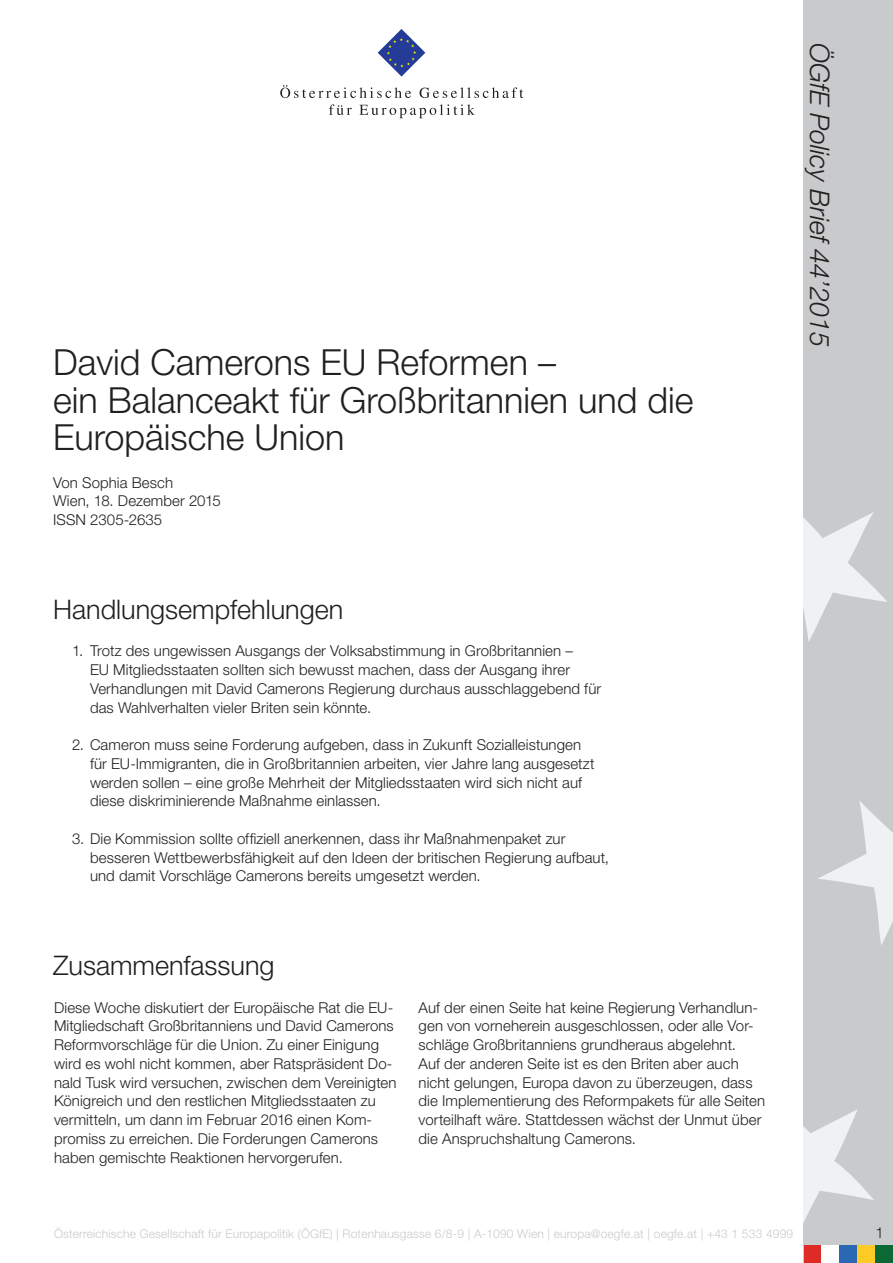
<style>
.page{position:relative;width:893px;height:1263px;background:#fff}
.page>*{position:absolute;margin:0;border:0;box-sizing:border-box;transform-origin:0 0}
.t1{font:300 36px/37.5px "Helvetica Neue LT Std";color:#231f20}
.Untertitel{font:300 27px "Helvetica Neue LT Std";color:#231f20}
.t2{font:italic 300 27px "Helvetica Neue LT Std";color:#231f20}
.Standard_Paragraph{font:300 15px/18.8px "Helvetica Neue LT Std";letter-spacing:.005em;color:#231f20}
.t3{font:300 12px "Helvetica Neue LT Std";letter-spacing:.015em;color:#c9cacc}
</style>
<div class="page">
<div style="left:804px;top:0;width:89px;height:1263px;background:#c9cacc"></div>
<svg style="left:804px;top:512px;width:83px;height:130px"></svg>
<svg style="left:818px;top:801px;width:75px;height:144px"></svg>
<svg style="left:804px;top:1110px;width:70px;height:111px"></svg>
<svg style="left:378px;top:29px;width:47px;height:48px"></svg>
<svg style="left:280px;top:85px;width:131px;height:13px"></svg>
<svg style="left:420px;top:87px;width:103px;height:11px"></svg>
<svg style="left:329px;top:104px;width:23px;height:11px"></svg>
<svg style="left:359px;top:104px;width:116px;height:14px"></svg>
<div style="left:857px;top:1245px;width:18px;height:18px;background:#fecb26"></div>
<div style="left:839px;top:1245px;width:18px;height:18px;background:#2b68b3"></div>
<div style="left:804px;top:1245px;width:17px;height:18px;background:#de2b26"></div>
<div style="left:875px;top:1245px;width:18px;height:18px;background:#0b6936"></div>
<div style="left:821px;top:1245px;width:18px;height:18px;background:#fff"></div>
<p class="t1" style="left:53px;top:343px;width:642px">David Camerons EU Reformen –<br>ein Balanceakt für Großbritannien und die<br>Europäische Union</p>
<p class="Standard_Paragraph" style="left:53px;top:472px;width:121px">Von Sophia Besch</p>
<p class="Standard_Paragraph" style="left:53px;top:491px;width:169px">Wien, 18. Dezember 2015</p>
<p class="Standard_Paragraph" style="left:53px;top:510px;width:111px">ISSN 2305-2635</p>
<p class="Untertitel" style="left:53px;top:593px;width:292px">Handlungsempfehlungen</p>
<p class="Standard_Paragraph" style="left:90px;top:641px;width:513px;text-indent:-18px">1. Trotz des ungewissen Ausgangs der Volksabstimmung in Großbritannien –<br>EU Mitgliedsstaaten sollten sich bewusst machen, dass der Ausgang ihrer Verhandlungen mit David Camerons Regierung durchaus ausschlaggebend für das Wahlverhalten vieler Briten sein könnte.</p>
<p class="Standard_Paragraph" style="left:90px;top:735px;width:506px;text-indent:-18px">2. Cameron muss seine Forderung aufgeben, dass in Zukunft Sozialleistungen für EU-Immigranten, die in Großbritannien arbeiten, vier Jahre lang ausgesetzt werden sollen – eine große Mehrheit der Mitgliedsstaaten wird sich nicht auf diese diskriminierende Maßnahme einlassen.</p>
<p class="Standard_Paragraph" style="left:90px;top:829px;width:520px;text-indent:-18px">3. Die Kommission sollte offiziell anerkennen, dass ihr Maßnahmenpaket zur besseren Wettbewerbsfähigkeit auf den Ideen der britischen Regierung aufbaut, und damit Vorschläge Camerons bereits umgesetzt werden.</p>
<p class="Untertitel" style="left:53px;top:949px;width:223px">Zusammenfassung</p>
<p class="Standard_Paragraph" style="left:54px;top:997px;width:344px">Diese Woche diskutiert der Europäische Rat die EU-Mitgliedschaft Großbritanniens und David Camerons Reformvorschläge für die Union. Zu einer Einigung wird es wohl nicht kommen, aber Ratspräsident Do&shy;nald Tusk wird versuchen, zwischen dem Vereinigten Königreich und den restlichen Mitgliedsstaaten zu vermitteln, um dann im Februar 2016 einen Kom&shy;promiss zu erreichen. Die Forderungen Camerons haben gemischte Reaktionen hervorgerufen.</p>
<p class="Standard_Paragraph" style="left:419px;top:997px;width:348px">Auf der einen Seite hat keine Regierung Verhandlun&shy;gen von vorneherein ausgeschlossen, oder alle Vor&shy;schläge Großbritanniens grundheraus abgelehnt.<br>Auf der anderen Seite ist es den Briten aber auch nicht gelungen, Europa davon zu überzeugen, dass die Implementierung des Reformpakets für alle Seiten vorteilhaft wäre. Stattdessen wächst der Unmut über die Anspruchshaltung Camerons.</p>
<h2 class="t2" style="left:836px;top:43px;width:305px;rotate:90deg">ÖGfE Policy Brief 44’2015</h2>
<p class="t3" style="left:54px;top:1226px;width:741px">Österreichische Gesellschaft für Europapolitik (ÖGfE) | Rotenhausgasse 6/8-9 | A-1090 Wien | europa@oegfe.at | oegfe.at | +43 1 533 4999</p>
<p class="Standard_Paragraph" style="left:875px;top:1222px;width:10px">1</p>
</div>
